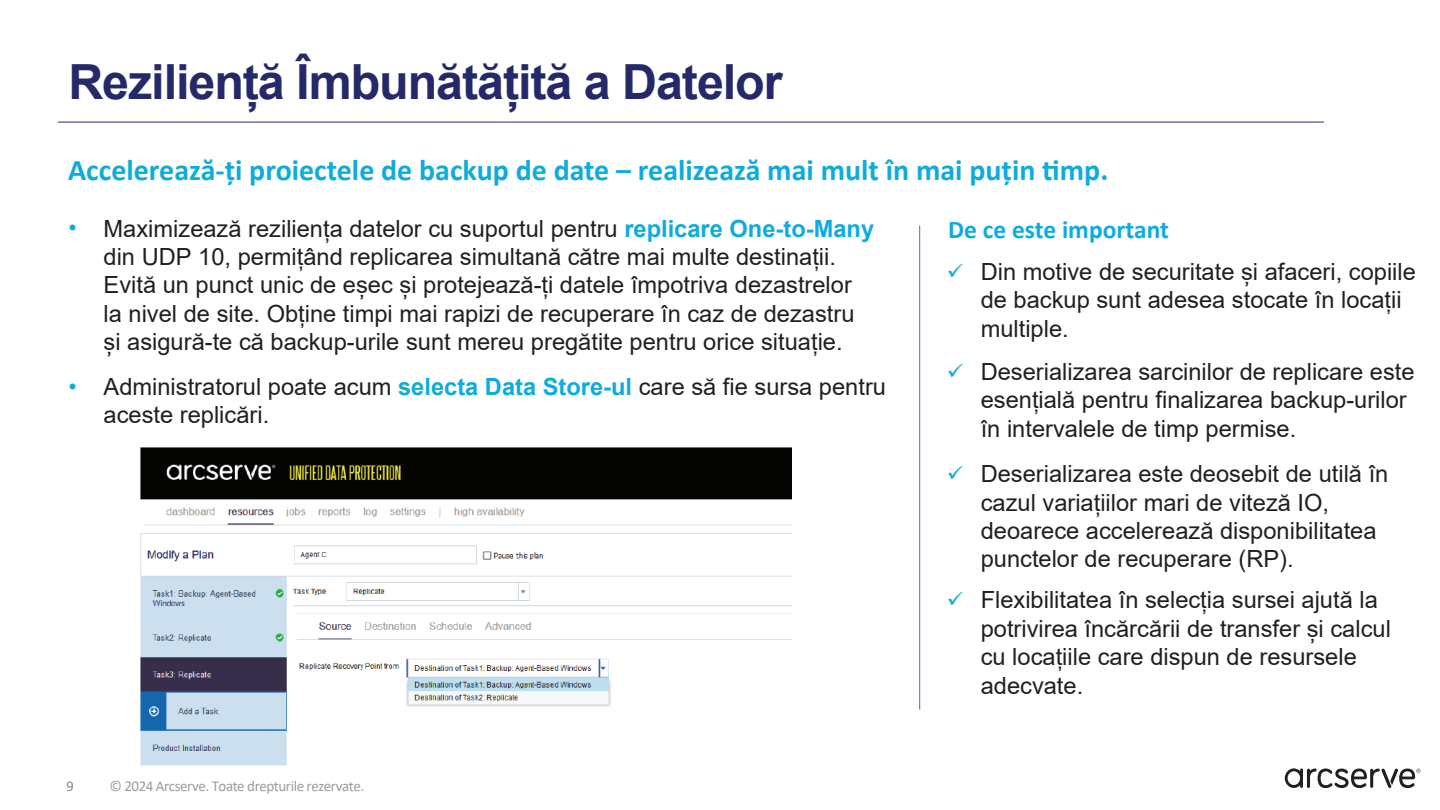
<style>
.page{position:relative;width:1440px;height:810px;background:#fff}
.page>*{position:absolute;margin:0;border:0;box-sizing:border-box;transform-origin:0 0}
.t1{font:700 48.45px "Arial";letter-spacing:-.02em;color:#262969}
.t2{font:700 30px "Calibri";color:#0eacdd}
.t3{font:700 25.5px "Calibri";color:#0eacdd}
.t4{font:23.7px/28.3px "Arial";color:#231f20}
.t5{font:23.7px "Arial";color:#0eacdd}
.t6{font:15px "Calibri";letter-spacing:-.03em;color:#9b9ca0}
.s1{font-weight:700;color:#0eacdd}
</style>
<div class="page">
<svg style="left:1285px;top:768px;width:135px;height:20px"></svg>
<hr style="left:58px;top:122px;width:1266px;height:1px;background:#262969">
<svg style="left:67px;top:782px;width:6px;height:9px"></svg>
<img style="left:140px;top:447px;width:652px;height:319px">
<hr style="left:919px;top:226px;width:1px;height:484px;background:#4671b8">
<h1 class="t1" style="left:68px;top:48px;width:716px">Reziliență Îmbunătățită a Datelor</h1>
<p class="t2" style="left:68px;top:148px;width:1042px">Accelerează-ți proiectele de backup de date – realizează mai mult în mai puțin timp.</p>
<p class="t4" style="left:104px;top:214px;width:772px">Maximizează reziliența datelor cu suportul pentru <span class="s1">replicare One-to-Many</span></p>
<p class="t3" style="left:948px;top:212px;width:222px">De ce este important</p>
<p class="t4" style="left:104px;top:242px;width:752px">din UDP 10, permițând replicarea simultană către mai multe destinații.<br>Evită un punct unic de eșec și protejează-ți datele împotriva dezastrelor la nivel de site. Obține timpi mai rapizi de recuperare în caz de dezastru și asigură-te că backup-urile sunt mereu pregătite pentru orice situație.</p>
<p class="t5" style="left:68px;top:212px;width:10px">•</p>
<p class="t4" style="left:981px;top:257px;width:437px">Din motive de securitate și afaceri, copiile de backup sunt adesea stocate în locații multiple.</p>
<p class="t4" style="left:981px;top:357px;width:435px">Deserializarea sarcinilor de replicare este esențială pentru finalizarea backup-urilor în intervalele de timp permise.</p>
<p class="t4" style="left:981px;top:460px;width:409px">Deserializarea este deosebit de utilă în cazul variațiilor mari de viteză IO, deoarece accelerează disponibilitatea punctelor de recuperare (RP).</p>
<p class="t4" style="left:981px;top:586px;width:412px">Flexibilitatea în selecția sursei ajută la potrivirea încărcării de transfer și calcul cu locațiile care dispun de resursele adecvate.</p>
<p class="t4" style="left:104px;top:372px;width:784px">Administratorul poate acum <span class="s1">selecta Data Store-ul</span> care să fie sursa pentru aceste replicări.</p>
<p class="t5" style="left:68px;top:370px;width:10px">•</p>
<p class="t6" style="left:109px;top:776px;width:256px">© 2024 Arcserve. Toate drepturile rezervate.</p>
</div>
